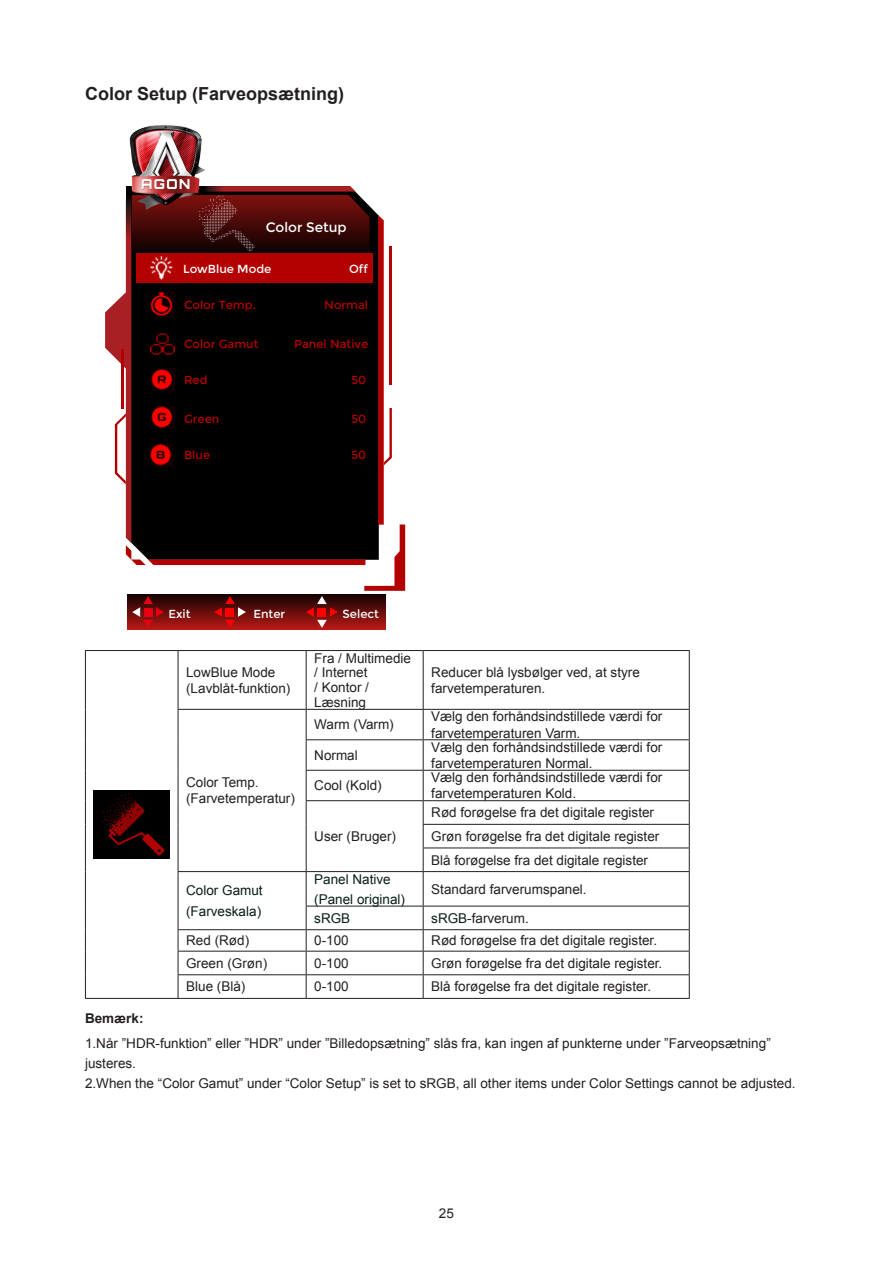
<style>
.page{position:relative;width:893px;height:1263px;background:#fff}
.page>*{position:absolute;margin:0;border:0;box-sizing:border-box;transform-origin:0 0}
.Heading_3{font:700 18px "Arial";color:#231f20}
.t1{font:13.65px "Montserrat";color:#fff}
.无间隔{font:13.5px/16.2px "Arial";color:#231f20}
.正文_text-1{font:13.5px/14.9px "Arial";color:#231f20}
.正文_text-1-2{font:13.5px "Arial";color:#091e17}
.content_bold{font:700 13.5px "Arial";color:#231f20}
.t2{font:11.7px "Montserrat";color:#b30000}
.t3{font:11.7px "Montserrat";color:#fff}
.s1{color:#091e17}
</style>
<div class="page">
<div style="left:127px;top:594px;width:259px;height:36px;background:#b61815"></div>
<svg style="left:105px;top:186px;width:300px;height:442px"></svg>
<img style="left:122px;top:125px;width:87px;height:86px">
<img style="left:194px;top:196px;width:64px;height:54px">
<img style="left:148px;top:291px;width:25px;height:27px">
<img style="left:149px;top:406px;width:25px;height:22px">
<img style="left:149px;top:368px;width:25px;height:23px">
<img style="left:148px;top:444px;width:25px;height:22px">
<div style="left:136px;top:253px;width:237px;height:30px;background:#b30000"></div>
<img style="left:150px;top:255px;width:23px;height:25px">
<img style="left:151px;top:329px;width:23px;height:31px">
<hr style="left:178px;top:871px;width:128px;height:1px;background:#231f20">
<hr style="left:423px;top:871px;width:267px;height:1px;background:#231f20">
<hr style="left:689px;top:872px;width:1px;height:34px;background:#231f20">
<hr style="left:423px;top:906px;width:267px;height:1px;background:#231f20">
<hr style="left:178px;top:929px;width:128px;height:1px;background:#231f20">
<hr style="left:423px;top:929px;width:267px;height:1px;background:#231f20">
<hr style="left:178px;top:951px;width:128px;height:1px;background:#231f20">
<hr style="left:306px;top:951px;width:117px;height:1px;background:#231f20">
<hr style="left:423px;top:951px;width:267px;height:1px;background:#231f20">
<hr style="left:178px;top:974px;width:128px;height:1px;background:#231f20">
<hr style="left:306px;top:974px;width:117px;height:1px;background:#231f20">
<hr style="left:423px;top:974px;width:267px;height:1px;background:#231f20">
<svg style="left:689px;top:906px;width:1px;height:92px"></svg>
<hr style="left:178px;top:998px;width:128px;height:1px;background:#231f20">
<hr style="left:306px;top:998px;width:117px;height:1px;background:#231f20">
<hr style="left:423px;top:998px;width:267px;height:1px;background:#231f20">
<hr style="left:85px;top:650px;width:93px;height:1px;background:#231f20">
<hr style="left:85px;top:651px;width:1px;height:58px;background:#231f20">
<hr style="left:85px;top:709px;width:1px;height:31px;background:#231f20">
<hr style="left:85px;top:740px;width:1px;height:30px;background:#231f20">
<hr style="left:85px;top:770px;width:1px;height:31px;background:#231f20">
<svg style="left:85px;top:801px;width:1px;height:70px"></svg>
<hr style="left:85px;top:871px;width:1px;height:35px;background:#231f20">
<svg style="left:85px;top:906px;width:1px;height:92px"></svg>
<hr style="left:85px;top:998px;width:93px;height:1px;background:#231f20">
<hr style="left:178px;top:650px;width:128px;height:1px;background:#231f20">
<hr style="left:178px;top:651px;width:1px;height:58px;background:#231f20">
<hr style="left:306px;top:650px;width:117px;height:1px;background:#231f20">
<hr style="left:306px;top:651px;width:1px;height:58px;background:#231f20">
<hr style="left:423px;top:650px;width:267px;height:1px;background:#231f20">
<hr style="left:423px;top:651px;width:1px;height:58px;background:#231f20">
<hr style="left:689px;top:651px;width:1px;height:58px;background:#231f20">
<hr style="left:178px;top:709px;width:128px;height:1px;background:#231f20">
<hr style="left:178px;top:710px;width:1px;height:30px;background:#231f20">
<hr style="left:178px;top:740px;width:1px;height:30px;background:#231f20">
<hr style="left:178px;top:770px;width:1px;height:31px;background:#231f20">
<svg style="left:178px;top:801px;width:1px;height:70px"></svg>
<hr style="left:178px;top:872px;width:1px;height:34px;background:#231f20">
<hr style="left:306px;top:872px;width:1px;height:34px;background:#231f20">
<hr style="left:423px;top:872px;width:1px;height:34px;background:#231f20">
<svg style="left:178px;top:906px;width:1px;height:92px"></svg>
<svg style="left:306px;top:907px;width:1px;height:91px"></svg>
<svg style="left:423px;top:906px;width:1px;height:92px"></svg>
<hr style="left:306px;top:709px;width:117px;height:1px;background:#231f20">
<svg style="left:306px;top:710px;width:1px;height:29px"></svg>
<hr style="left:423px;top:709px;width:267px;height:1px;background:#231f20">
<svg style="left:423px;top:710px;width:1px;height:29px"></svg>
<svg style="left:689px;top:710px;width:1px;height:29px"></svg>
<hr style="left:306px;top:739px;width:117px;height:1px;background:#231f20">
<hr style="left:306px;top:740px;width:1px;height:30px;background:#231f20">
<hr style="left:423px;top:739px;width:267px;height:1px;background:#231f20">
<hr style="left:423px;top:740px;width:1px;height:30px;background:#231f20">
<hr style="left:689px;top:740px;width:1px;height:30px;background:#231f20">
<hr style="left:306px;top:770px;width:117px;height:1px;background:#231f20">
<hr style="left:423px;top:770px;width:267px;height:1px;background:#231f20">
<hr style="left:306px;top:800px;width:117px;height:1px;background:#231f20">
<svg style="left:306px;top:771px;width:1px;height:100px"></svg>
<hr style="left:306px;top:871px;width:117px;height:1px;background:#231f20">
<hr style="left:306px;top:906px;width:117px;height:1px;background:#231f20">
<hr style="left:306px;top:929px;width:117px;height:1px;background:#231f20">
<hr style="left:423px;top:800px;width:267px;height:1px;background:#231f20">
<hr style="left:423px;top:824px;width:267px;height:1px;background:#231f20">
<hr style="left:423px;top:847px;width:267px;height:1px;background:#231f20">
<svg style="left:423px;top:771px;width:1px;height:100px"></svg>
<svg style="left:689px;top:771px;width:1px;height:100px"></svg>
<img style="left:94px;top:790px;width:76px;height:68px">
<p class="Heading_3" style="left:85px;top:82px;width:261px">Color Setup (Farveopsætning)</p>
<p class="t1" style="left:266px;top:219px;width:83px">Color Setup</p>
<p class="t3" style="left:183px;top:262px;width:90px">LowBlue Mode</p>
<p class="t3" style="left:349px;top:262px;width:20px">Off</p>
<p class="t2" style="left:184px;top:298px;width:73px">Color Temp.</p>
<p class="t2" style="left:324px;top:298px;width:45px">Normal</p>
<p class="t2" style="left:184px;top:337px;width:76px">Color Gamut</p>
<p class="t2" style="left:294px;top:337px;width:76px">Panel Native</p>
<p class="t2" style="left:184px;top:373px;width:25px">Red</p>
<p class="t2" style="left:351px;top:373px;width:16px">50</p>
<p class="t2" style="left:184px;top:412px;width:37px">Green</p>
<p class="t2" style="left:351px;top:412px;width:16px">50</p>
<p class="t2" style="left:184px;top:448px;width:28px">Blue</p>
<p class="t2" style="left:351px;top:448px;width:16px">50</p>
<p class="t3" style="left:168px;top:607px;width:24px">Exit</p>
<p class="t3" style="left:253px;top:607px;width:33px">Enter</p>
<p class="t3" style="left:343px;top:607px;width:38px">Select</p>
<p class="无间隔" style="left:186px;top:664px;width:106px">LowBlue Mode (Lavblåt-funktion)</p>
<p class="无间隔" style="left:186px;top:774px;width:110px">Color Temp. (Farvetemperatur)</p>
<p class="正文_text-1-2" style="left:186px;top:882px;width:78px">Color Gamut</p>
<p class="正文_text-1-2" style="left:186px;top:902px;width:77px">(Farveskala)</p>
<p class="正文_text-1" style="left:314px;top:650px;width:98px">Fra / Multimedie / Internet<br>/ Kontor /<br>Læsning</p>
<p class="无间隔" style="left:431px;top:664px;width:210px">Reducer blå lysbølger ved, at styre farvetemperaturen.</p>
<p class="无间隔" style="left:314px;top:717px;width:81px">Warm (Varm)</p>
<p class="无间隔" style="left:431px;top:709px;width:233px">Vælg den forhåndsindstillede værdi for farvetemperaturen Varm.</p>
<p class="无间隔" style="left:314px;top:747px;width:45px">Normal</p>
<p class="无间隔" style="left:431px;top:739px;width:233px">Vælg den forhåndsindstillede værdi for farvetemperaturen Normal.</p>
<p class="无间隔" style="left:314px;top:778px;width:69px">Cool (Kold)</p>
<p class="无间隔" style="left:431px;top:769px;width:233px">Vælg den forhåndsindstillede værdi for farvetemperaturen Kold.</p>
<p class="无间隔" style="left:314px;top:828px;width:83px">User (Bruger)</p>
<p class="无间隔" style="left:431px;top:805px;width:224px">Rød forøgelse fra det digitale register</p>
<p class="无间隔" style="left:431px;top:828px;width:230px">Grøn forøgelse fra det digitale register</p>
<p class="无间隔" style="left:431px;top:852px;width:218px">Blå forøgelse fra det digitale register</p>
<p class="正文_text-1-2" style="left:314px;top:870px;width:78px">Panel Native</p>
<p class="正文_text-1-2" style="left:314px;top:890px;width:92px">(Panel original)</p>
<p class="无间隔" style="left:431px;top:881px;width:157px">Standard farverumspanel.</p>
<p class="正文_text-1-2" style="left:314px;top:909px;width:38px">sRGB</p>
<p class="无间隔" style="left:431px;top:910px;width:99px"><span class="s1">sRGB</span>-farverum.</p>
<p class="无间隔" style="left:186px;top:932px;width:65px">Red (Rød)</p>
<p class="无间隔" style="left:314px;top:932px;width:36px">0-100</p>
<p class="无间隔" style="left:431px;top:932px;width:227px">Rød forøgelse fra det digitale register.</p>
<p class="无间隔" style="left:186px;top:955px;width:83px">Green (Grøn)</p>
<p class="无间隔" style="left:314px;top:955px;width:36px">0-100</p>
<p class="无间隔" style="left:431px;top:955px;width:233px">Grøn forøgelse fra det digitale register.</p>
<p class="无间隔" style="left:186px;top:979px;width:61px">Blue (Blå)</p>
<p class="无间隔" style="left:314px;top:979px;width:36px">0-100</p>
<p class="无间隔" style="left:431px;top:979px;width:221px">Blå forøgelse fra det digitale register.</p>
<p class="content_bold" style="left:85px;top:1009px;width:60px">Bemærk:</p>
<p class="正文_text-1" style="left:85px;top:1033px;width:687px;line-height:20.2px">1.Når ”HDR-funktion” eller ”HDR” under ”Billedopsætning” slås fra, kan ingen af punkterne under ”Farveopsætning” justeres.</p>
<p class="正文_text-1" style="left:85px;top:1076px;width:712px">2.When the “Color Gamut” under “Color Setup” is set to sRGB, all other items under Color Settings cannot be adjusted.</p>
<p class="正文_text-1" style="left:439px;top:1206px;width:17px">25</p>
</div>
